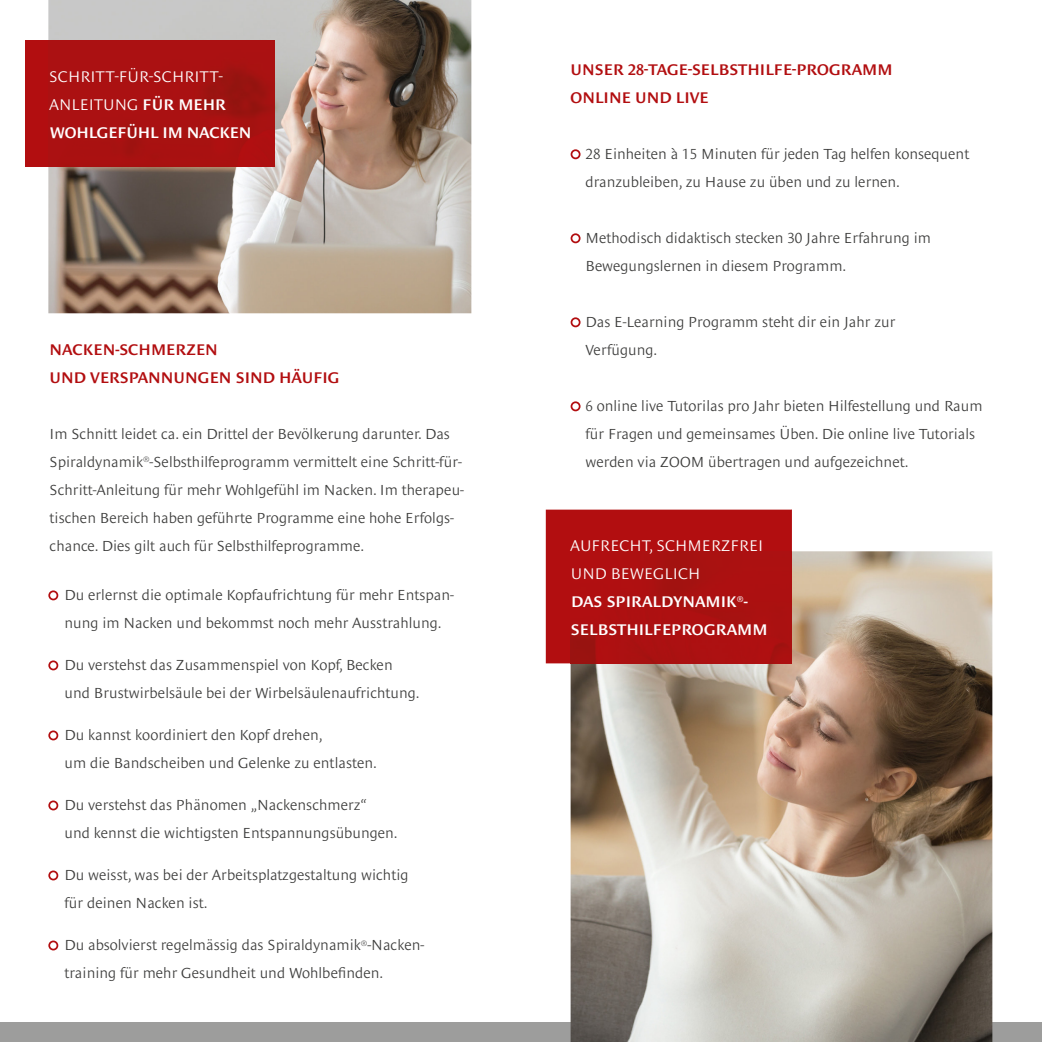
<style>
.page{position:relative;width:1042px;height:1042px;background:#fff}
.page>*{position:absolute;margin:0;border:0;box-sizing:border-box;transform-origin:0 0}
.t1{font:600 15.75px/28px "Le Monde Sans Ptf";color:#b20e10}
.t2{font:600 15.75px/28px "Le Monde Sans Ptf";color:#fff}
.t3{font:300 15.75px/28px "Le Monde Sans Ptf";color:#fff}
.t4{font:300 14.88px/28px "Le Monde Sans Ptf";color:#3c3c3b}
.s1{font-weight:600}
.s2{font-weight:300}
</style>
<div class="page">
<img style="left:48px;top:0;width:423px;height:313px">
<div style="left:0;top:1022px;width:1042px;height:20px;background:#9d9d9c"></div>
<div style="left:48px;top:590px;width:10px;height:10px;border:2px solid #b20e10;border-radius:50%"></div>
<div style="left:48px;top:660px;width:10px;height:10px;border:2px solid #b20e10;border-radius:50%"></div>
<div style="left:48px;top:730px;width:10px;height:10px;border:2px solid #b20e10;border-radius:50%"></div>
<div style="left:48px;top:800px;width:10px;height:10px;border:2px solid #b20e10;border-radius:50%"></div>
<div style="left:48px;top:870px;width:10px;height:10px;border:2px solid #b20e10;border-radius:50%"></div>
<div style="left:48px;top:940px;width:10px;height:10px;border:2px solid #b20e10;border-radius:50%"></div>
<img style="left:570px;top:551px;width:422px;height:491px">
<img style="left:48px;top:166px;width:170px;height:1px">
<div style="left:25px;top:40px;width:23px;height:126px;background:#b20e10"></div>
<img style="left:48px;top:40px;width:226px;height:126px">
<div style="left:570px;top:149px;width:10px;height:10px;border:2px solid #b20e10;border-radius:50%"></div>
<div style="left:570px;top:233px;width:10px;height:10px;border:2px solid #b20e10;border-radius:50%"></div>
<div style="left:570px;top:317px;width:10px;height:10px;border:2px solid #b20e10;border-radius:50%"></div>
<div style="left:570px;top:401px;width:10px;height:10px;border:2px solid #b20e10;border-radius:50%"></div>
<svg style="left:546px;top:510px;width:246px;height:153px;background:#ad0f10"></svg>
<p class="t3" style="left:49px;top:61px;width:204px">SCHRITT-FÜR-SCHRITT-<br>ANLEITUNG <span class="s1">FÜR MEHR<br>WOHLGEFÜHL IM NACKEN</span></p>
<p class="t1" style="left:50px;top:334px;width:292px">NACKEN-SCHMERZEN<br>UND VERSPANNUNGEN SIND HÄUFIG</p>
<p class="t4" style="left:50px;top:418px;width:416px">Im Schnitt leidet ca. ein Drittel der Bevölkerung darunter. Das Spiraldynamik<sup>®</sup>-Selbsthilfeprogramm vermittelt eine Schritt-für-Schritt-Anleitung für mehr Wohlgefühl im Nacken. Im therapeu&shy;tischen Bereich haben geführte Programme eine hohe Erfolgs&shy;chance. Dies gilt auch für Selbsthilfeprogramme.</p>
<p class="t4" style="left:64px;top:579px;width:391px">Du erlernst die optimale Kopfaufrichtung für mehr Entspan&shy;nung im Nacken und bekommst noch mehr Ausstrahlung.</p>
<p class="t4" style="left:64px;top:649px;width:357px">Du verstehst das Zusammenspiel von Kopf, Becken und Brustwirbelsäule bei der Wirbelsäulenaufrichtung.</p>
<p class="t4" style="left:64px;top:719px;width:314px">Du kannst koordiniert den Kopf drehen,<br>um die Bandscheiben und Gelenke zu entlasten.</p>
<p class="t4" style="left:64px;top:789px;width:335px">Du verstehst das Phänomen „Nackenschmerz“<br>und kennst die wichtigsten Entspannungsübungen.</p>
<p class="t4" style="left:64px;top:859px;width:345px">Du weisst, was bei der Arbeitsplatzgestaltung wichtig für deinen Nacken ist.</p>
<p class="t4" style="left:64px;top:929px;width:361px">Du absolvierst regelmässig das Spiraldynamik<sup>®</sup>-Nacken&shy;training für mehr Gesundheit und Wohlbefinden.</p>
<p class="t1" style="left:570px;top:54px;width:323px">UNSER 28-TAGE-SELBSTHILFE-PROGRAMM<br>ONLINE UND LIVE</p>
<p class="t4" style="left:585px;top:138px;width:385px">28 Einheiten à 15 Minuten für jeden Tag helfen konsequent dranzubleiben, zu Hause zu üben und zu lernen.</p>
<p class="t4" style="left:585px;top:222px;width:347px">Methodisch didaktisch stecken 30 Jahre Erfahrung im<br>Bewegungslernen in diesem Programm.</p>
<p class="t4" style="left:585px;top:306px;width:311px">Das E-Learning Programm steht dir ein Jahr zur<br>Verfügung.</p>
<p class="t4" style="left:585px;top:390px;width:399px">6 online live Tutorilas pro Jahr bieten Hilfestellung und Raum für Fragen und gemeinsames Üben. Die online live Tutorials werden via ZOOM übertragen und aufgezeichnet.</p>
<p class="t2" style="left:570px;top:530px;width:199px"><span class="s2">AUFRECHT, SCHMERZFREI<br>UND BEWEGLICH<br></span>DAS SPIRALDYNAMIK<sup>®</sup>-<br>SELBSTHILFEPROGRAMM</p>
</div>
